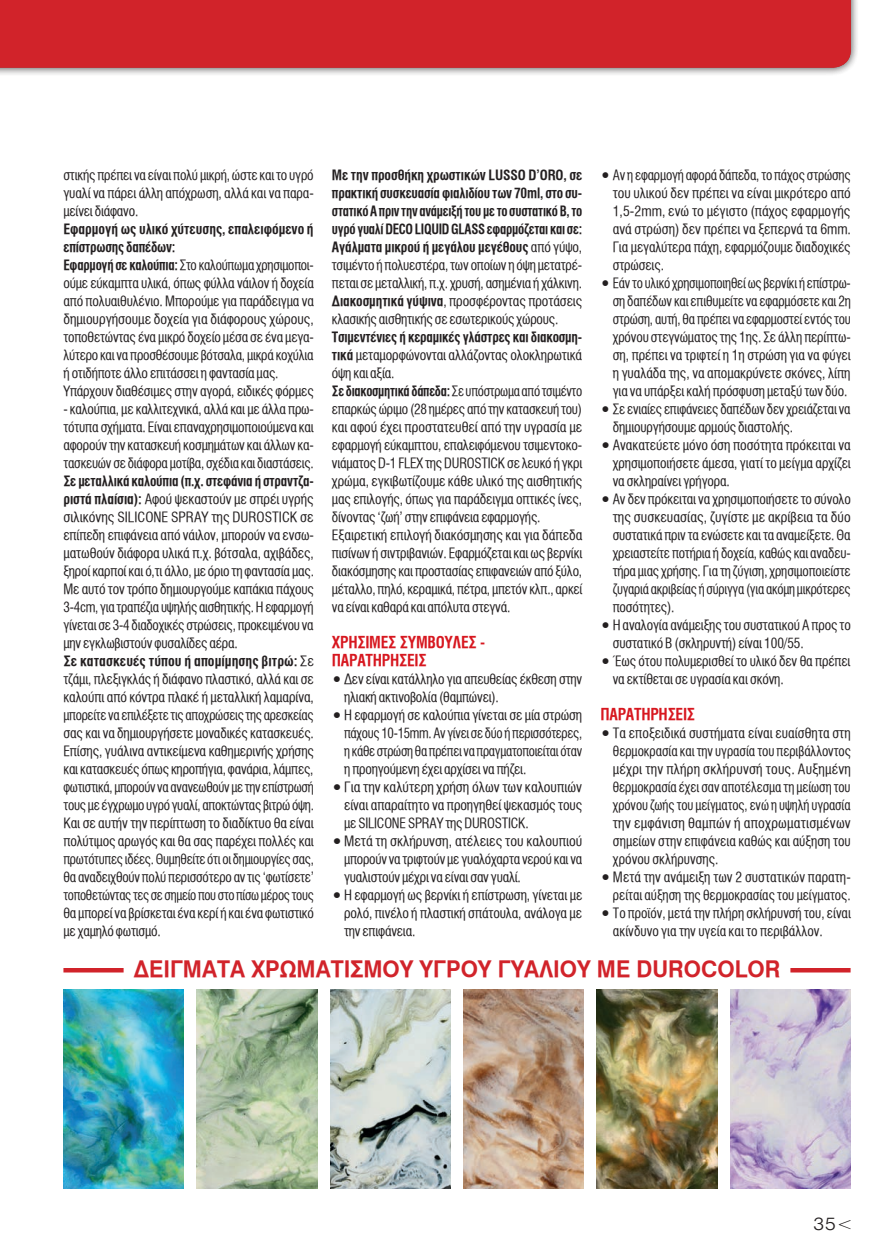
<style>
.page{position:relative;width:893px;height:1254px;background:#fff}
.page>*{position:absolute;margin:0;border:0;box-sizing:border-box;transform-origin:0 0}
._02_TITLOS_PROIONTOS{font:22.65px "UB Helvetica Bold";color:#d1232a;scale:.95 1}
.t1{font:300 17.85px "UB Helvetica";color:#231f20;scale:1.11 1}
._05_YPOTITLOS{font:16.5px/18px "UB Helvetica Cond Bold";letter-spacing:-.015em;color:#d7171f}
._04_BASIKO_KEIMENO{font:14.25px/18px "UB Helvetica Cond";letter-spacing:-.015em;color:#231f20;text-align:justify}
._04_BASIKO_KEIMENO-2{font:14.25px/18px "UB Helvetica Cond";letter-spacing:-.015em;color:#231f20;text-align:justify;scale:.93 1}
._04_BASIKO_KEIMENO-3{font:14.25px/18px "UB Helvetica Cond";letter-spacing:-.015em;color:#231f20;text-align:justify;scale:.94 1}
._04_BASIKO_KEIMENO-4{font:14.25px/18px "UB Helvetica Cond";letter-spacing:-.015em;color:#231f20;text-align:justify;scale:.95 1}
._04_BASIKO_KEIMENO-5{font:14.25px/18px "UB Helvetica Cond Bold";letter-spacing:-.015em;color:#231f20;text-align:justify}
._04_BASIKO_KEIMENO-6{font:14.25px/18px "UB Helvetica Cond";letter-spacing:-.015em;color:#231f20;scale:.96 1}
.s1{font-family:"UB Helvetica Cond Bold"}
</style>
<div class="page">
<div style="left:0;top:0;width:858px;height:76px;background:#231f20;opacity:.48"></div>
<div style="left:0;top:0;width:850px;height:68px;background:#d1232a"></div>
<img style="left:63px;top:990px;width:121px;height:198px">
<img style="left:330px;top:990px;width:120px;height:198px">
<img style="left:596px;top:990px;width:121px;height:198px">
<img style="left:197px;top:990px;width:120px;height:198px">
<img style="left:463px;top:990px;width:120px;height:198px">
<img style="left:730px;top:990px;width:120px;height:198px">
<hr style="left:63px;top:968px;width:60px;height:4px;background:#d1232a">
<hr style="left:790px;top:968px;width:60px;height:4px;background:#d1232a">
<p class="_04_BASIKO_KEIMENO-5" style="left:332px;top:166px;width:252px">Με την προσθήκη χρωστικών LUSSO D’ORO, σε πρακτική συσκευασία φιαλιδίου των 70ml, στο συ&shy;στατικό Α πριν την ανάμειξή του με το συστατικό Β, το υγρό γυαλί DECO LIQUID GLASS εφαρμόζεται και σε:</p>
<p class="_04_BASIKO_KEIMENO" style="left:332px;top:238px;width:252px"><span class="s1">Αγάλματα μικρού ή μεγάλου μεγέθους</span> από γύψο, τσιμέντο ή πολυεστέρα, των οποίων η όψη μετατρέ&shy;πεται σε μεταλλική, π.χ. χρυσή, ασημένια ή χάλκινη.</p>
<p class="_04_BASIKO_KEIMENO" style="left:332px;top:292px;width:252px"><span class="s1">Διακοσμητικά γύψινα</span>, προσφέροντας προτάσεις κλασικής αισθητικής σε εσωτερικούς χώρους.</p>
<p class="_04_BASIKO_KEIMENO" style="left:332px;top:328px;width:252px"><span class="s1">Τσιμεντένιες ή κεραμικές γλάστρες και διακοσμη&shy;τικά</span> μεταμορφώνονται αλλάζοντας ολοκληρωτικά όψη και αξία.</p>
<p class="_04_BASIKO_KEIMENO-2" style="left:332px;top:382px;width:271px"><span class="s1">Σε διακοσμητικά δάπεδα:</span> Σε υπόστρωμα από τσιμέντο επαρκώς ώριμο (28 ημέρες από την κατασκευή του) και αφού έχει προστατευθεί από την υγρασία με εφαρμογή εύκαμπτου, επαλειφόμενου τσιμεντοκο&shy;νιάματος D-1 FLEX της DUROSTICK σε λευκό ή γκρι χρώμα, εγκιβωτίζουμε κάθε υλικό της αισθητικής μας επιλογής, όπως για παράδειγμα οπτικές ίνες, δίνοντας ‘ζωή’ στην επιφάνεια εφαρμογής.</p>
<p class="_04_BASIKO_KEIMENO" style="left:332px;top:526px;width:252px">Εξαιρετική επιλογή διακόσμησης και για δάπεδα πισίνων ή σιντριβανιών. Εφαρμόζεται και ως βερνίκι διακόσμησης και προστασίας επιφανειών από ξύλο, μέταλλο, πηλό, κεραμικά, πέτρα, μπετόν κλπ., αρκεί να είναι καθαρά και απόλυτα στεγνά.</p>
<p class="_05_YPOTITLOS" style="left:332px;top:633px;width:155px">ΧΡΗΣΙΜΕΣ ΣΥΜΒΟΥΛΕΣ -<br>ΠΑΡΑΤΗΡΗΣΕΙΣ</p>
<p class="_04_BASIKO_KEIMENO" style="left:344px;top:670px;width:239px;text-indent:-12px">• Δεν είναι κατάλληλο για απευθείας έκθεση στην ηλιακή ακτινοβολία (θαμπώνει).</p>
<p class="_04_BASIKO_KEIMENO" style="left:344px;top:706px;width:240px;text-indent:-12px">• Η εφαρμογή σε καλούπια γίνεται σε μία στρώση πάχους 10-15mm. Αν γίνει σε δύο ή περισσότερες, η κάθε στρώση θα πρέπει να πραγματοποιείται όταν η προηγούμενη έχει αρχίσει να πήζει.</p>
<p class="_04_BASIKO_KEIMENO" style="left:344px;top:778px;width:240px;text-indent:-12px">• Για την καλύτερη χρήση όλων των καλουπιών είναι απαραίτητο να προηγηθεί ψεκασμός τους με SILICONE SPRAY της DUROSTICK.</p>
<p class="_04_BASIKO_KEIMENO" style="left:344px;top:832px;width:240px;text-indent:-12px">• Μετά τη σκλήρυνση, ατέλειες του καλουπιού μπορούν να τριφτούν με γυαλόχαρτα νερού και να γυαλιστούν μέχρι να είναι σαν γυαλί.</p>
<p class="_04_BASIKO_KEIMENO" style="left:344px;top:886px;width:239px;text-indent:-12px">• Η εφαρμογή ως βερνίκι ή επίστρωση, γίνεται με ρολό, πινέλο ή πλαστική σπάτουλα, ανάλογα με την επιφάνεια.</p>
<p class="_04_BASIKO_KEIMENO" style="left:63px;top:166px;width:252px">στικής πρέπει να είναι πολύ μικρή, ώστε και το υγρό γυαλί να πάρει άλλη απόχρωση, αλλά και να παρα&shy;μείνει διάφανο.</p>
<p class="_04_BASIKO_KEIMENO-5" style="left:63px;top:220px;width:251px">Εφαρμογή ως υλικό χύτευσης, επαλειφόμενο ή επίστρωσης δαπέδων:</p>
<p class="_04_BASIKO_KEIMENO-3" style="left:63px;top:256px;width:268px"><span class="s1">Εφαρμογή σε καλούπια:</span> Στο καλούπωμα χρησιμοποι&shy;ούμε εύκαμπτα υλικά, όπως φύλλα νάιλον ή δοχεία από πολυαιθυλένιο. Μπορούμε για παράδειγμα να δημιουργήσουμε δοχεία για διάφορους χώρους, τοποθετώντας ένα μικρό δοχείο μέσα σε ένα μεγα&shy;λύτερο και να προσθέσουμε βότσαλα, μικρά κοχύλια ή οτιδήποτε άλλο επιτάσσει η φαντασία μας.</p>
<p class="_04_BASIKO_KEIMENO" style="left:63px;top:382px;width:252px">Υπάρχουν διαθέσιμες στην αγορά, ειδικές φόρμες</p>
<p class="_04_BASIKO_KEIMENO" style="left:63px;top:400px;width:252px">- καλούπια, με καλλιτεχνικά, αλλά και με άλλα πρω&shy;τότυπα σχήματα. Είναι επαναχρησιμοποιούμενα και αφορούν την κατασκευή κοσμημάτων και άλλων κα&shy;τασκευών σε διάφορα μοτίβα, σχέδια και διαστάσεις.</p>
<p class="_04_BASIKO_KEIMENO" style="left:63px;top:472px;width:252px"><span class="s1">Σε μεταλλικά καλούπια (π.χ. στεφάνια ή στραντζα&shy;ριστά πλαίσια):</span> Αφού ψεκαστούν με σπρέι υγρής σιλικόνης SILICONE SPRAY της DUROSTICK σε επίπεδη επιφάνεια από νάιλον, μπορούν να ενσω&shy;ματωθούν διάφορα υλικά π.χ. βότσαλα, αχιβάδες, ξηροί καρποί και ό,τι άλλο, με όριο τη φαντασία μας.<br>Με αυτό τον τρόπο δημιουργούμε καπάκια πάχους 3-4cm, για τραπέζια υψηλής αισθητικής. Η εφαρμογή γίνεται σε 3-4 διαδοχικές στρώσεις, προκειμένου να μην εγκλωβιστούν φυσαλίδες αέρα.</p>
<p class="_04_BASIKO_KEIMENO" style="left:63px;top:652px;width:252px"><span class="s1">Σε κατασκευές τύπου ή απομίμησης βιτρώ:</span> Σε τζάμι, πλεξιγκλάς ή διάφανο πλαστικό, αλλά και σε καλούπι από κόντρα πλακέ ή μεταλλική λαμαρίνα, μπορείτε να επιλέξετε τις αποχρώσεις της αρεσκείας σας και να δημιουργήσετε μοναδικές κατασκευές.<br>Επίσης, γυάλινα αντικείμενα καθημερινής χρήσης και κατασκευές όπως κηροπήγια, φανάρια, λάμπες, φωτιστικά, μπορούν να ανανεωθούν με την επίστρωσή τους με έγχρωμο υγρό γυαλί, αποκτώντας βιτρώ όψη.<br>Και σε αυτήν την περίπτωση το διαδίκτυο θα είναι πολύτιμος αρωγός και θα σας παρέχει πολλές και πρωτότυπες ιδέες. Θυμηθείτε ότι οι δημιουργίες σας, θα αναδειχθούν πολύ περισσότερο αν τις ‘φωτίσετε’ τοποθετώντας τες σε σημείο που στο πίσω μέρος τους θα μπορεί να βρίσκεται ένα κερί ή και ένα φωτιστικό με χαμηλό φωτισμό.</p>
<p class="_02_TITLOS_PROIONTOS" style="left:134px;top:955px;width:681px">ΔΕΙΓΜΑΤΑ ΧΡΩΜΑΤΙΣΜΟΥ ΥΓΡΟΎ ΓΥΑΛΙΟΎ ΜΕ DUROCOLOR</p>
<p class="_04_BASIKO_KEIMENO-4" style="left:612px;top:166px;width:252px;text-indent:-12px">• Αν η εφαρμογή αφορά δάπεδα, το πάχος στρώσης του υλικού δεν πρέπει να είναι μικρότερο από 1,5-2mm, ενώ το μέγιστο (πάχος εφαρμογής ανά στρώση) δεν πρέπει να ξεπερνά τα 6mm.<br>Για μεγαλύτερα πάχη, εφαρμόζουμε διαδοχικές στρώσεις.</p>
<p class="_04_BASIKO_KEIMENO-2" style="left:612px;top:274px;width:257px;text-indent:-12px">• Εάν το υλικό χρησιμοποιηθεί ως βερνίκι ή επίστρω&shy;ση δαπέδων και επιθυμείτε να εφαρμόσετε και 2η στρώση, αυτή, θα πρέπει να εφαρμοστεί εντός του χρόνου στεγνώματος της 1ης. Σε άλλη περίπτω&shy;ση, πρέπει να τριφτεί η 1η στρώση για να φύγει η γυαλάδα της, να απομακρύνετε σκόνες, λίπη για να υπάρξει καλή πρόσφυση μεταξύ των δύο.</p>
<p class="_04_BASIKO_KEIMENO-4" style="left:612px;top:400px;width:252px;text-indent:-12px">• Σε ενιαίες επιφάνειες δαπέδων δεν χρειάζεται να δημιουργήσουμε αρμούς διαστολής.</p>
<p class="_04_BASIKO_KEIMENO" style="left:612px;top:436px;width:240px;text-indent:-12px">• Ανακατεύετε μόνο όση ποσότητα πρόκειται να χρησιμοποιήσετε άμεσα, γιατί το μείγμα αρχίζει να σκληραίνει γρήγορα.</p>
<p class="_04_BASIKO_KEIMENO" style="left:612px;top:490px;width:239px;text-indent:-12px">• Αν δεν πρόκειται να χρησιμοποιήσετε το σύνολο της συσκευασίας, ζυγίστε με ακρίβεια τα δύο συστατικά πριν τα ενώσετε και τα αναμείξετε. Θα χρειαστείτε ποτήρια ή δοχεία, καθώς και αναδευ&shy;τήρα μιας χρήσης. Για τη ζύγιση, χρησιμοποιείστε ζυγαριά ακριβείας ή σύριγγα (για ακόμη μικρότερες ποσότητες).</p>
<p class="_04_BASIKO_KEIMENO" style="left:612px;top:616px;width:239px;text-indent:-12px">• H αναλογία ανάμειξης του συστατικού Α προς το συστατικό Β (σκληρυντή) είναι 100/55.</p>
<p class="_04_BASIKO_KEIMENO" style="left:612px;top:652px;width:239px;text-indent:-12px">• Έως ότου πολυμερισθεί το υλικό δεν θα πρέπει να εκτίθεται σε υγρασία και σκόνη.</p>
<p class="_05_YPOTITLOS" style="left:600px;top:705px;width:96px">ΠΑΡΑΤΗΡΗΣΕΙΣ</p>
<p class="_04_BASIKO_KEIMENO" style="left:612px;top:724px;width:239px;text-indent:-13px">• Τα εποξειδικά συστήματα είναι ευαίσθητα στη θερμοκρασία και την υγρασία του περιβάλλοντος μέχρι την πλήρη σκλήρυνσή τους. Αυξημένη θερμοκρασία έχει σαν αποτέλεσμα τη μείωση του χρόνου ζωής του μείγματος, ενώ η υψηλή υγρασία την εμφάνιση θαμπών ή αποχρωματισμένων σημείων στην επιφάνεια καθώς και αύξηση του χρόνου σκλήρυνσης.</p>
<p class="_04_BASIKO_KEIMENO" style="left:600px;top:868px;width:252px;text-align:right">• Μετά την ανάμειξη των 2 συστατικών παρατη&shy;ρείται αύξηση της θερμοκρασίας του μείγματος.</p>
<p class="_04_BASIKO_KEIMENO-6" style="left:612px;top:904px;width:249px;text-indent:-13px">• Το προϊόν, μετά την πλήρη σκλήρυνσή του, είναι ακίνδυνο για την υγεία και το περιβάλλον.</p>
<p class="t1" style="left:813px;top:1213px;width:37px">35&lt;</p>
</div>
